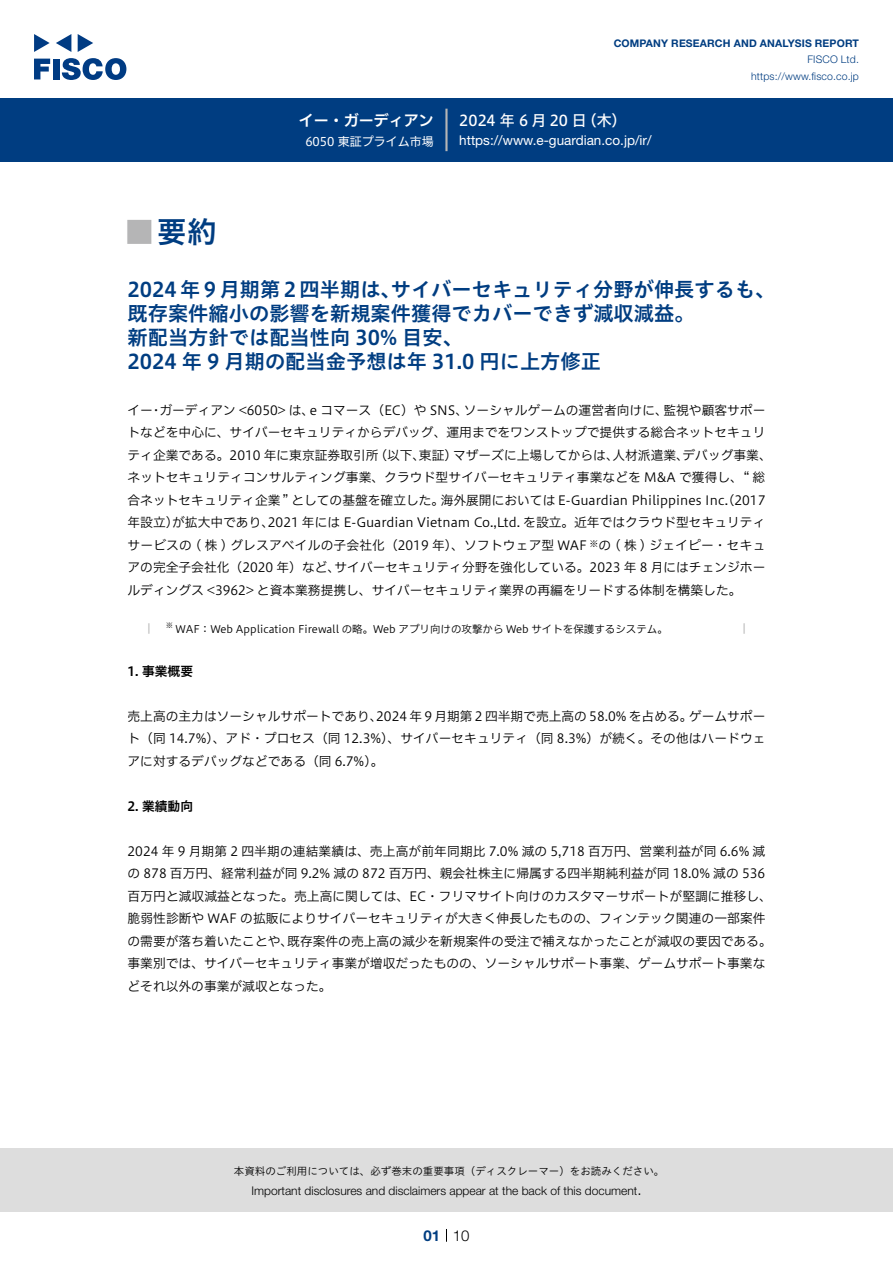
<style>
.page{position:relative;width:893px;height:1263px;background:#fff}
.page>*{position:absolute;margin:0;border:0;box-sizing:border-box;transform-origin:0 0}
.t1{font:30px "Hiragino UD Sans Std N W6";color:#003d81}
.t2{font:24px "Hiragino UD Sans Std N W6";color:#b5b5b6}
.t3{font:20.25px/24px "Hiragino UD Sans Std W6";color:#003d81}
.t4{font:15px "Hiragino UD Sans F Std N W5";letter-spacing:.01em;color:#fff}
.t5{font:15px "Hiragino UD Sans F Std N W6";color:#fff}
.t6{font:300 15px "Helvetica Neue LT Std";color:#000}
.t7{font:700 15px "Helvetica Neue LT Std";color:#003d81}
.t8{font:13.5px "Helvetica Neue LT Std";color:#fff}
.t9{font:12.75px/22.5px "Hiragino UD Sans F Std N W3";color:#000}
.t10{font:12.75px "Hiragino UD Sans F Std N W6";color:#000}
.t11{font:300 12px "Helvetica Neue LT Std";color:#000}
.t12{font:12px "Hiragino UD Sans F Std N W4";color:#fff}
.t13{font:10.5px "Hiragino UD Sans F Std N W3";color:#000}
.t14{font:10.5px "Hiragino UD Sans Std W3";color:#000}
.t15{font:700 10.5px "Helvetica Neue LT Std";letter-spacing:.015em;color:#003d81}
.t16{font:300 10.5px/16.5px "Helvetica Neue LT Std";letter-spacing:.015em;color:#003d81;text-align:right}
.t17{font:8.85px "Hiragino UD Sans F Std N W3";color:#000}
.t18{font:7.35px "Hiragino UD Sans F Std N W3";color:#000}
</style>
<div class="page">
<div style="left:0;top:1148px;width:893px;height:64px;background:#ddd"></div>
<svg style="left:34px;top:59px;width:16px;height:20px"></svg>
<div style="left:53px;top:59px;width:6px;height:20px;background:#003b83"></div>
<svg style="left:62px;top:58px;width:64px;height:22px"></svg>
<svg style="left:34px;top:34px;width:16px;height:18px"></svg>
<svg style="left:78px;top:34px;width:15px;height:18px"></svg>
<svg style="left:56px;top:34px;width:15px;height:18px"></svg>
<div style="left:0;top:98px;width:893px;height:64px;background:#003d81"></div>
<hr style="left:445px;top:109px;width:3px;height:42px;background:#b5b5b6">
<svg style="left:446px;top:1229px;width:1px;height:13px"></svg>
<svg style="left:148px;top:623px;width:2px;height:11px"></svg>
<svg style="left:743px;top:623px;width:2px;height:11px"></svg>
<h1 class="t1" style="left:157px;top:209px;width:61px">要約</h1>
<h2 class="t2" style="left:128px;top:213px;width:25px">█</h2>
<p class="t5" style="left:299px;top:109px;width:136px">イー・ガーディアン</p>
<p class="t12" style="left:305px;top:132px;width:130px">6050 東証プライム市場</p>
<p class="t15" style="left:614px;top:37px;width:247px">COMPANY RESEARCH AND ANALYSIS REPORT</p>
<p class="t16" style="left:751px;top:51px;width:109px">FISCO Ltd. https://www.fisco.co j p.</p>
<p class="t4" style="left:582px;top:109px;width:46px">（木(</p>
<p class="t4" style="left:459px;top:109px;width:129px">2024 年 6 月20 日</p>
<p class="t8" style="left:459px;top:132px;width:194px">https://www -e. guardian. c o j p. /i r/</p>
<h3 class="t3" style="left:391px;top:276px;width:386px">サイバーセキュリティ分野が伸長するも、</h3>
<h3 class="t3" style="left:128px;top:276px;width:568px">2024 年 9 月期第 2 四半期は、<br>既存案件縮小の影響を新規案件獲得でカバーできず減収減益。新配当方針では配当性向 30% 目安、<br>2024 年 9 月期の配当金予想は年 31.0 円に上方修正</h3>
<p class="t9" style="left:663px;top:398px;width:103px">監視や顧客サポー</p>
<p class="t9" style="left:464px;top:398px;width:205px">ソーシャルゲームの運営者向けに、</p>
<p class="t9" style="left:159px;top:398px;width:156px">ガーディアン &lt;6050&gt; は、</p>
<p class="t9" style="left:310px;top:398px;width:160px">e コマース（EC）や SNS、</p>
<p class="t9" style="left:128px;top:398px;width:27px">イー</p>
<p class="t9" style="left:128px;top:421px;width:639px">トなどを中心に、サイバーセキュリティからデバッグ、運用までをワンストップで提供する総合ネットセキュリ</p>
<p class="t9" style="left:682px;top:443px;width:91px">デバッグ事業、</p>
<p class="t9" style="left:150px;top:398px;width:14px">・</p>
<p class="t9" style="left:453px;top:443px;width:167px">マザーズに上場してからは、</p>
<p class="t9" style="left:128px;top:443px;width:252px">ティ企業である。2010 年に東京証券取引所</p>
<p class="t9" style="left:128px;top:466px;width:639px">ネットセキュリティコンサルティング事業、クラウド型サイバーセキュリティ事業などを M&amp;A で獲得し、“ 総</p>
<p class="t9" style="left:722px;top:488px;width:45px">). 2017</p>
<p class="t9" style="left:374px;top:443px;width:52px">（以下、</p>
<p class="t9" style="left:419px;top:443px;width:40px">東証）</p>
<p class="t9" style="left:612px;top:443px;width:78px">人材派遣業、</p>
<p class="t9" style="left:268px;top:488px;width:499px;text-indent:-140px">合ネットセキュリティ企業 ” としての基盤を確立した。<br>2021 年には E-Guardian Vietnam Co.,Ltd. を設立。近年ではクラウド型セキュリティ</p>
<p class="t9" style="left:441px;top:488px;width:285px">海外展開においては E-Guardian Philippines Inc</p>
<p class="t9" style="left:172px;top:511px;width:103px">が拡大中であり、</p>
<p class="t9" style="left:128px;top:511px;width:52px">年設立）</p>
<p class="t9" style="left:335px;top:533px;width:432px;text-indent:-207px">サービスの ( 株 ) グレスアベイルの子会社化（2019 年）、ソフトウェア型 WAF<br>サイバーセキュリティ分野を強化している。2023 年 8 月にはチェンジホー</p>
<p class="t9" style="left:598px;top:533px;width:168px">の ( 株 ) ジェイピー・セキュ</p>
<p class="t17" style="left:589px;top:537px;width:10px">※</p>
<p class="t9" style="left:128px;top:556px;width:615px">アの完全子会社化（2020 年）など、<br>ルディングス &lt;3962&gt; と資本業務提携し、サイバーセキュリティ業界の再編をリードする体制を構築した。</p>
<p class="t13" style="left:176px;top:621px;width:494px">WAF：Web Application Firewall の略。Web アプリ向けの攻撃から Web サイトを保護するシステム。</p>
<p class="t18" style="left:166px;top:620px;width:9px">※</p>
<p class="t10" style="left:128px;top:661px;width:67px">1. 事業概要</p>
<p class="t9" style="left:128px;top:704px;width:639px">売上高の主力はソーシャルサポートであり、<br>ト（同 14.7%）、アド・プロセス（同 12.3%）、サイバーセキュリティ（同 8.3%）が続く。その他はハードウェアに対するデバッグなどである（同 6.7% 。(</p>
<p class="t10" style="left:128px;top:796px;width:67px">2. 業績動向</p>
<p class="t9" style="left:128px;top:839px;width:639px">2024 年 9 月期第 2 四半期の連結業績は、売上高が前年同期比 7.0% 減の 5,718 百万円、営業利益が同 6.6% 減</p>
<p class="t9" style="left:128px;top:861px;width:639px">の 878 百万円、経常利益が同 9.2% 減の 872 百万円、親会社株主に帰属する四半期純利益が同 18.0% 減の 536</p>
<p class="t9" style="left:128px;top:884px;width:646px">百万円と減収減益となった。売上高に関しては、EC・フリマサイト向けのカスタマーサポートが堅調に推移し、</p>
<p class="t9" style="left:128px;top:906px;width:639px">脆弱性診断や WAF の拡販によりサイバーセキュリティが大きく伸長したものの、フィンテック関連の一部案件</p>
<p class="t9" style="left:287px;top:929px;width:486px">既存案件の売上高の減少を新規案件の受注で補えなかったことが減収の要因である。</p>
<p class="t9" style="left:689px;top:704px;width:78px">ゲームサポー</p>
<p class="t9" style="left:376px;top:704px;width:318px">2024 年 9 月期第 2 四半期で売上高の 58.0% を占める。</p>
<p class="t9" style="left:128px;top:929px;width:639px">の需要が落ち着いたことや、<br>事業別では、サイバーセキュリティ事業が増収だったものの、ソーシャルサポート事業、ゲームサポート事業などそれ以外の事業が減収となった。</p>
<p class="t14" style="left:234px;top:1163px;width:432px">本資料のご利用については、必ず巻末の重要事項（ディスクレーマー）をお読みください。</p>
<p class="t6" style="left:637px;top:1180px;width:6px">.</p>
<p class="t11" style="left:251px;top:1183px;width:387px">Important disclosures and disclaimers appear at the back of this document</p>
<p class="t7" style="left:423px;top:1226px;width:18px">01</p>
<p class="t6" style="left:453px;top:1226px;width:18px">10</p>
</div>
